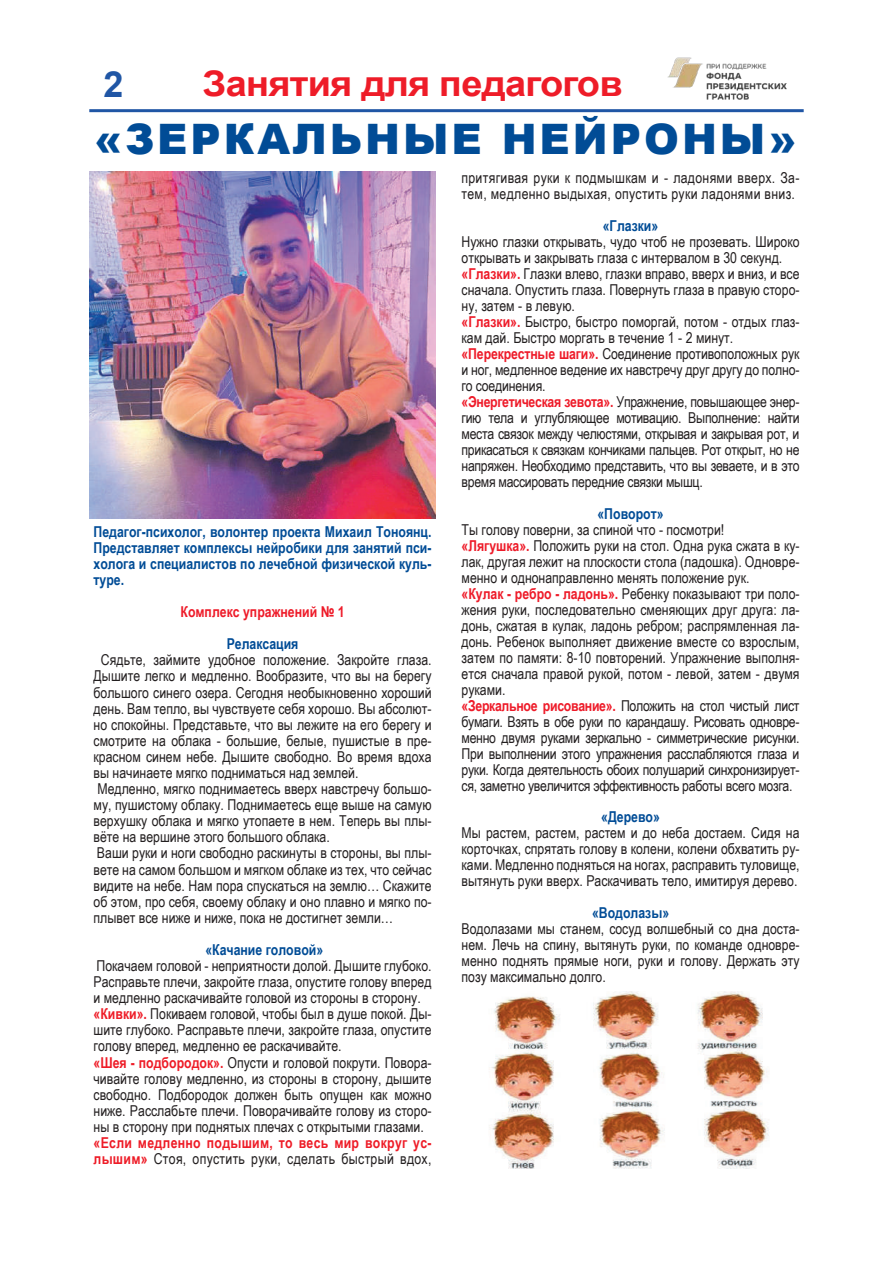
<style>
.page{position:relative;width:893px;height:1263px;background:#fff}
.page>*{position:absolute;margin:0;border:0;box-sizing:border-box;transform-origin:0 0}
.t1{font:900 42px "Arial";letter-spacing:.07em;color:#014c96}
.t2{font:700 36px "Arial";color:#2056a5}
.t3{font:700 35.25px "Arial";letter-spacing:-.02em;color:#ee1c28;scale:1.08 1}
.t4{font:15px/16px "Arial Narrow";color:#231f20}
.t5{font:700 15px/16px "Arial Narrow";color:#014c96;text-align:justify}
.t6{font:15px/16px "Arial Narrow";letter-spacing:.02em;color:#231f20}
.t7{font:700 15px/16px "Arial Narrow";letter-spacing:.02em;color:#ee1c27}
.t8{font:700 15px "Arial Narrow";color:#ee1b29}
.s1{font-weight:700;color:#ee1c27}
.s2{font-weight:400;color:#231f20}
.s3{font-weight:700;color:#ee1b29}
</style>
<div class="page">
<img style="left:668px;top:57px;width:119px;height:43px">
<hr style="left:89px;top:109px;width:715px;height:3px;background:#2056a5">
<img style="left:89px;top:172px;width:347px;height:346px">
<img style="left:489px;top:992px;width:280px;height:176px">
<h2 class="t2" style="left:104px;top:60px;width:22px">2</h2>
<h3 class="t3" style="left:203px;top:60px;width:390px">Занятия для педагогов</h3>
<h1 class="t1" style="left:94px;top:109px;width:703px">«ЗЕРКАЛЬНЫЕ НЕЙРОНЫ»</h1>
<p class="t5" style="left:94px;top:523px;width:340px">Педагог-психолог, волонтер проекта Михаил Тоноянц.<br>Представляет комплексы нейробики для занятий пси&shy;холога и специалистов по лечебной физической куль&shy;туре.</p>
<p class="t8" style="left:180px;top:600px;width:166px">Комплекс упражнений № 1</p>
<p class="t5" style="left:227px;top:635px;width:73px">Релаксация</p>
<p class="t4" style="left:94px;top:651px;width:340px;text-indent:7px">Сядьте, займите удобное положение. Закройте глаза.<br>Дышите легко и медленно. Вообразите, что вы на берегу большого синего озера. Сегодня необыкновенно хороший день. Вам тепло, вы чувствуете себя хорошо. Вы абсолют&shy;но спокойны. Представьте, что вы лежите на его берегу и смотрите на облака - большие, белые, пушистые в пре&shy;красном синем небе. Дышите свободно. Во время вдоха вы начинаете мягко подниматься над землей.<br>Медленно, мягко поднимаетесь вверх навстречу большо&shy;му, пушистому облаку. Поднимаетесь еще выше на самую верхушку облака и мягко утопаете в нем. Теперь вы плы&shy;вёте на вершине этого большого облака.<br>Ваши руки и ноги свободно раскинуты в стороны, вы плы&shy;вете на самом большом и мягком облаке из тех, что сейчас видите на небе. Нам пора спускаться на землю… Скажите об этом, про себя, своему облаку и оно плавно и мягко по&shy;плывет все ниже и ниже, пока не достигнет земли…</p>
<p class="t5" style="left:205px;top:941px;width:119px">«Качание головой»</p>
<p class="t4" style="left:94px;top:957px;width:340px">Покачаем головой - неприятности долой. Дышите глубоко.<br>Расправьте плечи, закройте глаза, опустите голову вперед и медленно раскачивайте головой из стороны в сторону. <span class="s1">«Кивки».</span> Покиваем головой, чтобы был в душе покой. Ды&shy;шите глубоко. Расправьте плечи, закройте глаза, опустите голову вперед, медленно ее раскачивайте.<br><span class="s1">«Шея - подбородок».</span> Опусти и головой покрути. Повора&shy;чивайте голову медленно, из стороны в сторону, дышите свободно. Подбородок должен быть опущен как можно ниже. Расслабьте плечи. Поворачивайте голову из сторо&shy;ны в сторону при поднятых плечах с открытыми глазами.</p>
<p class="t7" style="left:94px;top:1134px;width:340px">«Если медленно подышим, то весь мир вокруг ус&shy;лышим» <span class="s2">Стоя, опустить руки, сделать быстрый вдох,</span></p>
<p class="t6" style="left:462px;top:169px;width:340px">притягивая руки к подмышкам и - ладонями вверх. За&shy;тем, медленно выдыхая, опустить руки ладонями вниз.</p>
<p class="t5" style="left:603px;top:217px;width:57px">«Глазки»</p>
<p class="t4" style="left:462px;top:233px;width:340px">Нужно глазки открывать, чудо чтоб не прозевать. Широко открывать и закрывать глаза с интервалом в 30 секунд. <span class="s3">«Глазки».</span> Глазки влево, глазки вправо, вверх и вниз, и все сначала. Опустить глаза. Повернуть глаза в правую сторо&shy;ну, затем - в левую.<br><span class="s3">«Глазки».</span> Быстро, быстро поморгай, потом - отдых глаз&shy;кам дай. Быстро моргать в течение 1 - 2 минут. <span class="s3">«Перекрестные шаги».</span> Соединение противоположных рук и ног, медленное ведение их навстречу друг другу до полно&shy;го соединения.<br><span class="s3">«Энергетическая зевота».</span> Упражнение, повышающее энер&shy;гию тела и углубляющее мотивацию. Выполнение: найти места связок между челюстями, открывая и закрывая рот, и прикасаться к связкам кончиками пальцев. Рот открыт, но не напряжен. Необходимо представить, что вы зеваете, и в это время массировать передние связки мышц.</p>
<p class="t5" style="left:597px;top:505px;width:68px">«Поворот»</p>
<p class="t4" style="left:462px;top:521px;width:340px">Ты голову поверни, за спиной что - посмотри!<br><span class="s3">«Лягушка».</span> Положить руки на стол. Одна рука сжата в ку&shy;лак, другая лежит на плоскости стола (ладошка). Одновре&shy;менно и однонаправленно менять положение рук.<br><span class="s3">«Кулак - ребро - ладонь».</span> Ребенку показывают три поло&shy;жения руки, последовательно сменяющих друг друга: ла&shy;донь, сжатая в кулак, ладонь ребром; распрямленная ла&shy;донь. Ребенок выполняет движение вместе со взрослым, затем по памяти: 8-10 повторений. Упражнение выполня&shy;ется сначала правой рукой, потом - левой, затем - двумя руками.<br><span class="s3">«Зеркальное рисование».</span> Положить на стол чистый лист бумаги. Взять в обе руки по карандашу. Рисовать одновре&shy;менно двумя руками зеркально - симметрические рисунки.<br>При выполнении этого упражнения расслабляются глаза и руки. Когда деятельность обоих полушарий синхронизирует&shy;ся, заметно увеличится эффективность работы всего мозга.</p>
<p class="t5" style="left:601px;top:808px;width:60px">«Дерево»</p>
<p class="t4" style="left:462px;top:825px;width:340px;text-align:justify">Мы растем, растем, растем и до неба достаем. Сидя на корточках, спрятать голову в колени, колени обхватить ру&shy;ками. Медленно подняться на ногах, расправить туловище, вытянуть руки вверх. Раскачивать тело, имитируя дерево.</p>
<p class="t5" style="left:592px;top:904px;width:79px">«Водолазы»</p>
<p class="t4" style="left:462px;top:920px;width:340px;text-align:justify">Водолазами мы станем, сосуд волшебный со дна доста&shy;нем. Лечь на спину, вытянуть руки, по команде одновре&shy;менно поднять прямые ноги, руки и голову. Держать эту позу максимально долго.</p>
</div>
